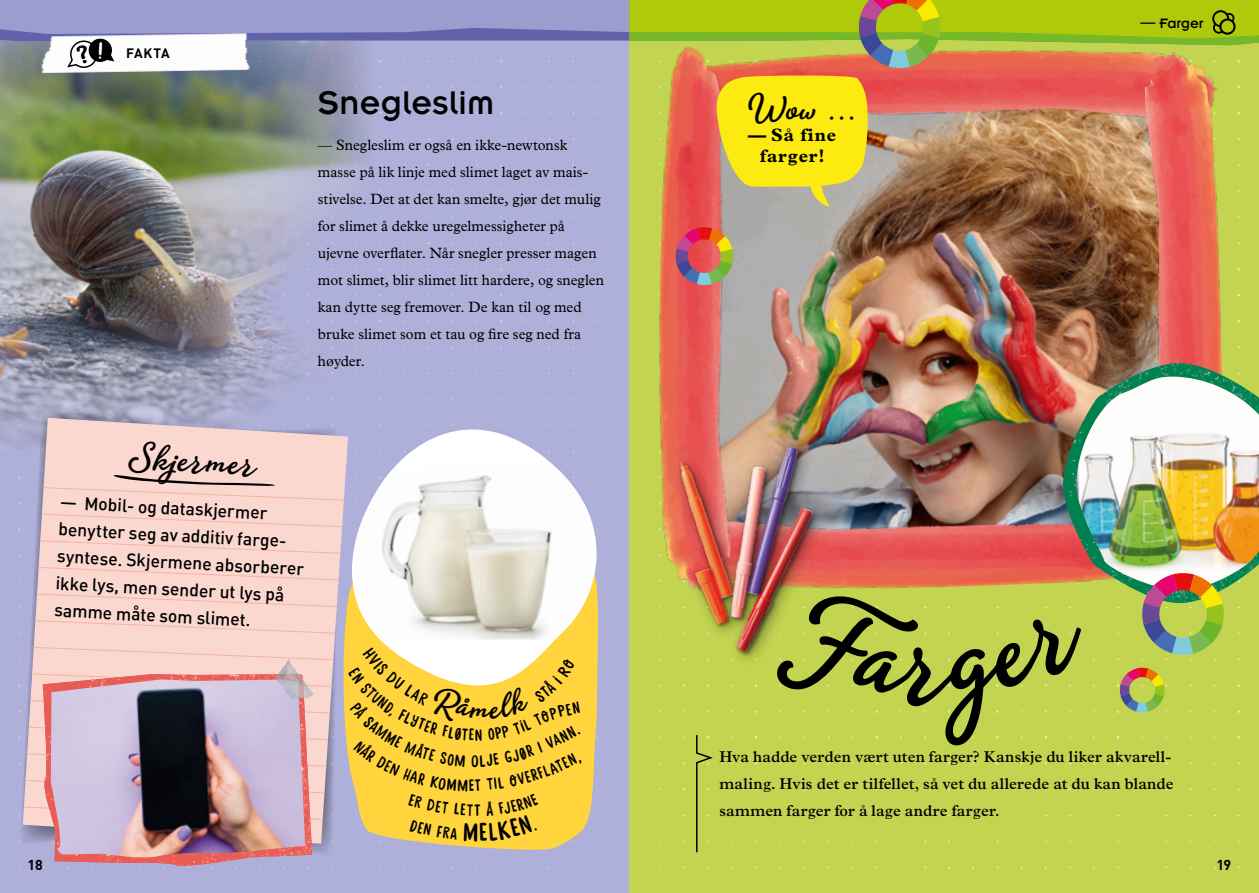
<style>
.page{position:relative;width:1259px;height:893px;background:#fff}
.page>*{position:absolute;margin:0;border:0;box-sizing:border-box;transform-origin:0 0}
.t1{font:700 39px "Amberly";color:#000}
.t2{font:36px "Insignia LT Pro";letter-spacing:.005em;color:#000}
.t3{font:700 36px "Amberly";color:#000}
.t4{font:700 35.55px "Amberly";color:#000}
.t5{font:500 18px/27px "DINOT";color:#000}
.t6{font:700 18px/21px "Plantin MT Pro";letter-spacing:.05em;color:#000;text-align:center}
.t7{font:16.5px "Stick A Round";color:#000}
.t8{font:600 15.75px/27px "Plantin MT Pro";letter-spacing:.01em;color:#000}
.t9{font:15px/27px "Plantin MT Pro";color:#000}
.t10{font:15px "Insignia LT Pro";color:#000}
.t11{font:700 14.25px "DINOT";color:#000}
.t12{font:700 13.5px "DINOT";letter-spacing:.03em;color:#000}
.s1{font-size:28.35px}
</style>
<div class="page">
<div style="left:0;top:0;width:629px;height:893px;background:#afb0d9"></div>
<img style="left:0;top:207px;width:357px;height:245px">
<svg style="left:20px;top:406px;width:311px;height:448px"></svg>
<svg style="left:23px;top:418px;width:306px;height:55px;fill:#fbd8cf"></svg>
<img style="left:41px;top:844px;width:271px;height:25px">
<img style="left:51px;top:844px;width:254px;height:16px">
<svg style="left:439px;top:719px;width:159px;height:131px;fill:#ffd43d"></svg>
<svg style="left:329px;top:401px;width:269px;height:318px"></svg>
<img style="left:355px;top:467px;width:240px;height:175px">
<div style="left:629px;top:0;width:630px;height:893px;background:#c2d450"></div>
<img style="left:741px;top:207px;width:481px;height:227px">
<img style="left:1145px;top:207px;width:76px;height:156px">
<img style="left:659px;top:207px;width:82px;height:376px">
<img style="left:1063px;top:363px;width:177px;height:13px">
<img style="left:665px;top:434px;width:108px;height:227px">
<svg style="left:675px;top:227px;width:58px;height:58px"></svg>
<svg style="left:696px;top:735px;width:17px;height:118px"></svg>
<img style="left:0;top:0;width:1259px;height:207px">
<img style="left:773px;top:376px;width:486px;height:363px">
<svg style="left:23px;top:473px;width:559px;height:371px"></svg>
<p class="t12" style="left:126px;top:44px;width:45px">FAKTA</p>
<h2 class="t2" style="left:318px;top:84px;width:178px">Snegleslim</h2>
<p class="t9" style="left:318px;top:132px;width:288px">— Snegleslim er også en ikke-newtonsk masse på lik linje med slimet laget av mais&shy;stivelse. Det at det kan smelte, gjør det mulig for slimet å dekke uregelmessigheter på ujevne overflater. Når snegler presser magen mot slimet, blir slimet litt hardere, og sneglen kan dytte seg fremover. De kan til og med bruke slimet som et tau og fire seg ned fra høyder.</p>
<h1 class="t1" style="left:130px;top:431px;width:130px;rotate:4deg">Skjermer</h1>
<p class="t5" style="left:61px;top:488px;width:249px;rotate:3deg">— Mobil- og dataskjermer benytter seg av additiv farge&shy;syntese. Skjermene absorberer ikke lys, men sender ut lys på samme måte som slimet.</p>
<h3 class="t4" style="left:471px;top:686px;width:20px">m</h3>
<p class="t11" style="left:28px;top:855px;width:17px">18</p>
<p class="t7" style="left:474px;top:801px;width:7px">t</p>
<h2 class="t3" style="left:747px;top:87px;width:112px">Wow <span class="s1">...</span></h2>
<p class="t6" style="left:748px;top:125px;width:90px">— Så fine farger!</p>
<p class="t10" style="left:1140px;top:15px;width:65px">— Farger</p>
<p class="t8" style="left:719px;top:743px;width:456px">Hva hadde verden vært uten farger? Kanskje du liker akvarell&shy;maling. Hvis det er tilfellet, så vet du allerede at du kan blande sammen farger for å lage andre farger.</p>
<p class="t11" style="left:1216px;top:855px;width:16px">19</p>
</div>
